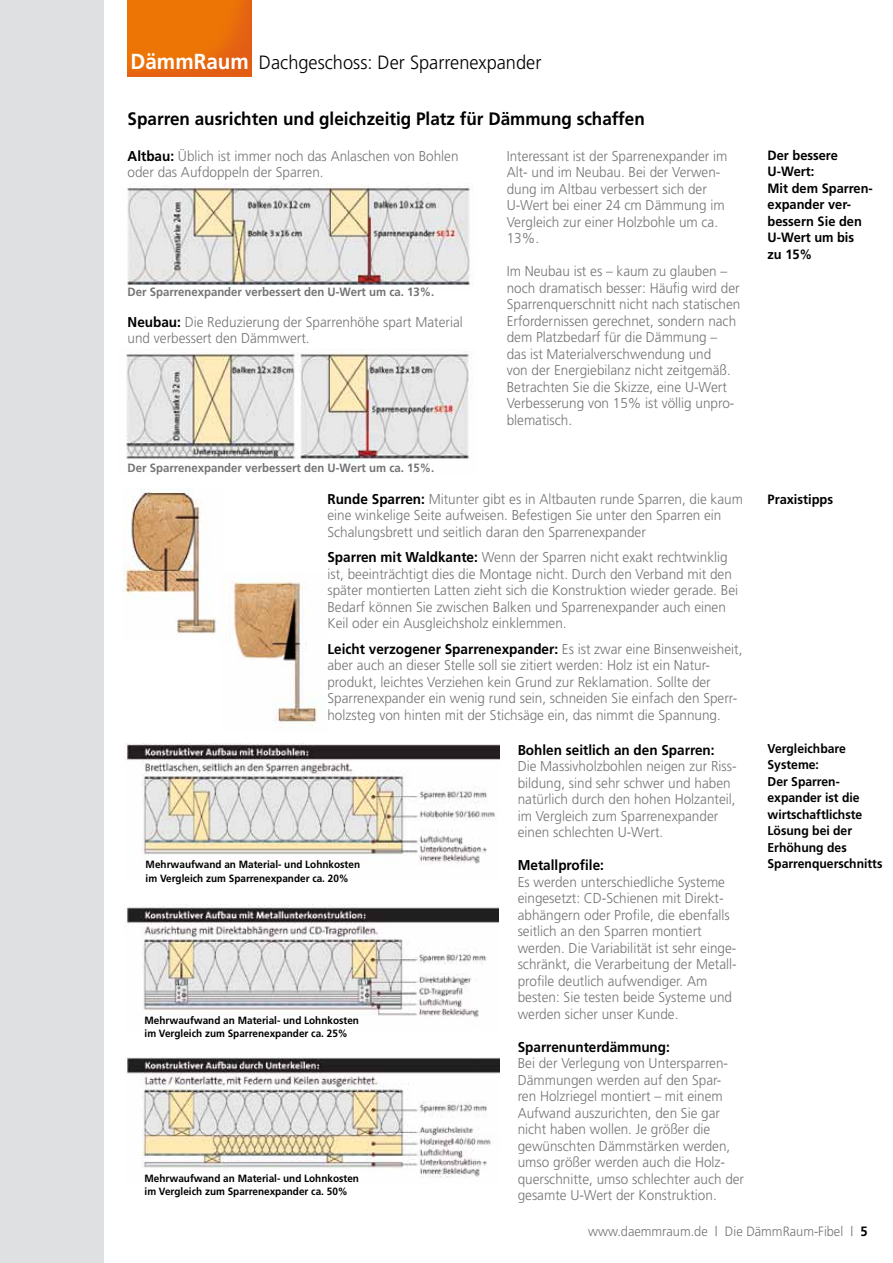
<style>
.page{position:relative;width:893px;height:1263px;background:#fff}
.page>*{position:absolute;margin:0;border:0;box-sizing:border-box;transform-origin:0 0}
.t1{font:300 19.2px "Frutiger";color:#000;scale:.95 1}
.t2{font:700 18px "Frutiger";color:#000;scale:.95 1}
.t3{font:300 14.25px/16.5px "Frutiger";color:#747476;scale:.95 1}
.t4{font:700 14.25px "Frutiger";color:#000;scale:.95 1}
.t5{font:700 13.5px/16.5px "Frutiger";color:#000;scale:.95 1}
.t6{font:300 13.5px "Frutiger";color:#747476;scale:.95 1}
.t7{font:700 12.9px/16.5px "Frutiger";color:#000;scale:.95 1}
.t8{font:700 12px "Frutiger";color:#747476;scale:.95 1}
.t9{font:700 10.5px/13.5px "Frutiger";color:#000;scale:.95 1}
.s1{font-weight:700;font-size:21.75px;color:#fff}
.s2{font-weight:700;color:#000}
</style>
<div class="page">
<div style="left:0;top:0;width:104px;height:1263px;background:#dfe0e1"></div>
<img style="left:128px;top:0;width:123px;height:77px">
<img style="left:127px;top:183px;width:343px;height:104px">
<img style="left:126px;top:349px;width:344px;height:119px">
<img style="left:126px;top:744px;width:373px;height:120px">
<img style="left:126px;top:904px;width:373px;height:114px">
<img style="left:126px;top:1057px;width:373px;height:121px">
<img style="left:124px;top:489px;width:96px;height:146px">
<img style="left:224px;top:579px;width:94px;height:149px">
<h1 class="t1" style="left:131px;top:51px;width:434px"><span class="s1">DämmRaum</span> Dachgeschoss: Der Sparrenexpander</h1>
<p class="t2" style="left:128px;top:108px;width:546px">Sparren ausrichten und gleichzeitig Platz für Dämmung schaffen</p>
<p class="t3" style="left:128px;top:148px;width:350px"><span class="s2">Altbau:</span> Üblich ist immer noch das Anlaschen von Bohlen oder das Aufdoppeln der Sparren.</p>
<p class="t8" style="left:128px;top:284px;width:324px">Der Sparrenexpander verbessert den U-Wert um ca. 13%.</p>
<p class="t3" style="left:128px;top:313px;width:354px"><span class="s2">Neubau:</span> Die Reduzierung der Sparrenhöhe spart Material und verbessert den Dämmwert.</p>
<p class="t8" style="left:128px;top:461px;width:324px">Der Sparrenexpander verbessert den U-Wert um ca. 15%.</p>
<p class="t3" style="left:507px;top:147px;width:234px">Interessant ist der Sparrenexpander im<br>Alt- und im Neubau. Bei der Verwen&shy;dung im Altbau verbessert sich der<br>U-Wert bei einer 24 cm Dämmung im<br>Vergleich zur einer Holzbohle um ca.<br>13%.</p>
<p class="t3" style="left:507px;top:263px;width:247px">Im Neubau ist es – kaum zu glauben – noch dramatisch besser: Häufig wird der Sparrenquerschnitt nicht nach statischen Erfordernissen gerechnet, sondern nach dem Platzbedarf für die Dämmung – das ist Materialverschwendung und<br>von der Energiebilanz nicht zeitgemäß.<br>Betrachten Sie die Skizze, eine U-Wert Verbesserung von 15% ist völlig unpro&shy;blematisch.</p>
<p class="t3" style="left:327px;top:491px;width:439px"><span class="s2">Runde Sparren:</span> Mitunter gibt es in Altbauten runde Sparren, die kaum eine winkelige Seite aufweisen. Befestigen Sie unter den Sparren ein<br>Schalungsbrett und seitlich daran den Sparrenexpander</p>
<p class="t3" style="left:327px;top:549px;width:434px"><span class="s2">Sparren mit Waldkante:</span> Wenn der Sparren nicht exakt rechtwinklig ist, beeinträchtigt dies die Montage nicht. Durch den Verband mit den später montierten Latten zieht sich die Konstruktion wieder gerade. Bei Bedarf können Sie zwischen Balken und Sparrenexpander auch einen Keil oder ein Ausgleichsholz einklemmen.</p>
<p class="t3" style="left:327px;top:641px;width:438px"><span class="s2">Leicht verzogener Sparrenexpander:</span> Es ist zwar eine Binsenweisheit, aber auch an dieser Stelle soll sie zitiert werden: Holz ist ein Natur&shy;produkt, leichtes Verziehen kein Grund zur Reklamation. Sollte der Sparrenexpander ein wenig rund sein, schneiden Sie einfach den Sperr&shy;holzsteg von hinten mit der Stichsäge ein, das nimmt die Spannung.</p>
<p class="t9" style="left:146px;top:857px;width:227px">Mehrwaufwand an Material- und Lohnkosten im Vergleich zum Sparrenexpander ca. 20%</p>
<p class="t9" style="left:145px;top:1013px;width:227px">Mehrwaufwand an Material- und Lohnkosten im Vergleich zum Sparrenexpander ca. 25%</p>
<p class="t9" style="left:145px;top:1171px;width:227px">Mehrwaufwand an Material- und Lohnkosten im Vergleich zum Sparrenexpander ca. 50%</p>
<p class="t4" style="left:518px;top:741px;width:209px">Bohlen seitlich an den Sparren:</p>
<p class="t3" style="left:518px;top:758px;width:232px">Die Massivholzbohlen neigen zur Riss&shy;bildung, sind sehr schwer und haben natürlich durch den hohen Holzanteil, im Vergleich zum Sparrenexpander einen schlechten U-Wert.</p>
<p class="t4" style="left:518px;top:857px;width:92px">Metallprofile:</p>
<p class="t3" style="left:518px;top:874px;width:232px">Es werden unterschiedliche Systeme eingesetzt: CD-Schienen mit Direkt&shy;abhängern oder Profile, die ebenfalls seitlich an den Sparren montiert werden. Die Variabilität ist sehr einge&shy;schränkt, die Verarbeitung der Metall&shy;profile deutlich aufwendiger. Am besten: Sie testen beide Systeme und werden sicher unser Kunde.</p>
<p class="t4" style="left:518px;top:1038px;width:162px">Sparrenunterdämmung:</p>
<p class="t3" style="left:518px;top:1055px;width:240px">Bei der Verlegung von Untersparren-Dämmungen werden auf den Spar-<br>ren Holzriegel montiert – mit einem Aufwand auszurichten, den Sie gar nicht haben wollen. Je größer die gewünschten Dämmstärken werden, umso größer werden auch die Holz&shy;querschnitte, umso schlechter auch der gesamte U-Wert der Konstruktion.</p>
<p class="t5" style="left:767px;top:147px;width:112px">Der bessere<br>U-Wert:<br>Mit dem Sparren&shy;expander ver&shy;bessern Sie den<br>U-Wert um bis<br>zu 15%</p>
<p class="t5" style="left:767px;top:491px;width:71px">Praxistipps</p>
<p class="t7" style="left:767px;top:740px;width:122px">Vergleichbare<br>Systeme:<br>Der Sparren&shy;expander ist die wirtschaftlichste<br>Lösung bei der<br>Erhöhung des<br>Sparrenquerschnitts</p>
<p class="t6" style="left:588px;top:1224px;width:296px">www.daemmraum.de | Die DämmRaum-Fibel | <span class="s2">5</span></p>
</div>
